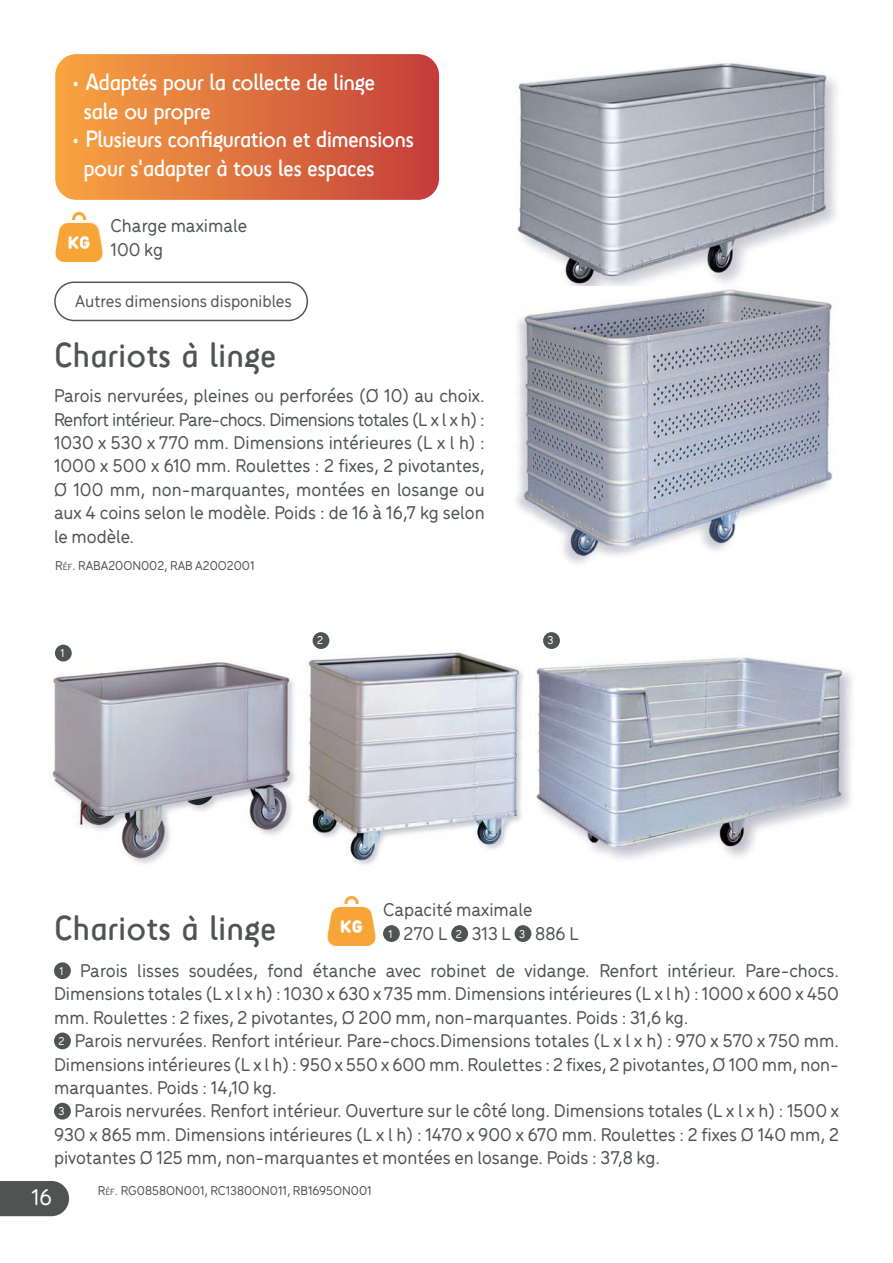
<style>
.page{position:relative;width:893px;height:1263px;background:#fff}
.page>*{position:absolute;margin:0;border:0;box-sizing:border-box;transform-origin:0 0}
.t1{font:36px "Sci Fly Sans";color:#4f5453}
.t2{font:24px/28.8px "Sci Fly Sans";letter-spacing:-.03em;color:#fff}
.t3{font:500 24px "Menco";color:#fff}
.t4{font:500 19.5px/23.4px "Menco";color:#4f5453}
.t5{font:500 18px "Menco";color:#565655}
.t6{font:500 13.5px "Menco";color:#4f5453}
.t7{font:500 12px "Menco";color:#fff}
.s1{font-size:9.45px}
.s2{font-size:12px;color:#fff}
</style>
<div class="page">
<img style="left:516px;top:63px;width:321px;height:501px">
<img style="left:536px;top:632px;width:317px;height:227px">
<img style="left:52px;top:635px;width:471px;height:230px">
<div style="left:54px;top:281px;width:254px;height:40px;border:2px solid #565655;border-radius:19px"></div>
<div style="left:54px;top:962px;width:17px;height:17px;background:#4f5453;border-radius:50%"></div>
<div style="left:54px;top:1032px;width:17px;height:17px;background:#4f5453;border-radius:50%"></div>
<div style="left:54px;top:1103px;width:17px;height:16px;background:#4f5453;border-radius:50%"></div>
<div style="left:55px;top:54px;width:384px;height:146px;background:linear-gradient(to right,#f8a542,#c43e3b);border-radius:21px"></div>
<img style="left:55px;top:212px;width:48px;height:50px">
<div style="left:383px;top:925px;width:17px;height:17px;background:#4f5453;border-radius:50%"></div>
<div style="left:451px;top:925px;width:17px;height:17px;background:#4f5453;border-radius:50%"></div>
<div style="left:515px;top:925px;width:16px;height:17px;background:#4f5453;border-radius:50%"></div>
<img style="left:327px;top:896px;width:49px;height:49px">
<div style="left:55px;top:645px;width:17px;height:16px;background:#4f5453;border-radius:50%"></div>
<div style="left:313px;top:632px;width:16px;height:17px;background:#4f5453;border-radius:50%"></div>
<div style="left:543px;top:632px;width:17px;height:17px;background:#4f5453;border-radius:50%"></div>
<div style="left:0;top:1181px;width:69px;height:35px;background:#4f5453"></div>
<p class="t2" style="left:83px;top:67px;width:293px;text-indent:-12px">• Adaptés pour la collecte de linge sale ou propre</p>
<p class="t2" style="left:83px;top:125px;width:332px;text-indent:-12px">• Plusieurs configuration et dimensions pour s'adapter à tous les espaces</p>
<p class="t4" style="left:111px;top:213px;width:138px">Charge maximale<br>100 kg</p>
<p class="t5" style="left:75px;top:288px;width:218px">Autres dimensions disponibles</p>
<h1 class="t1" style="left:54px;top:334px;width:224px">Chariots à linge</h1>
<p class="t4" style="left:54px;top:383px;width:432px;text-align:justify">Parois nervurées, pleines ou perforées (Ø 10) au choix.<br>Renfort intérieur. Pare-chocs. Dimensions totales (L x l x h) :<br>1030 x 530 x 770 mm. Dimensions intérieures (L x l h) :<br>1000 x 500 x 610 mm. Roulettes : 2 fixes, 2 pivotantes, Ø 100 mm, non-marquantes, montées en losange ou aux 4 coins selon le modèle. Poids : de 16 à 16,7 kg selon le modèle.</p>
<p class="t6" style="left:55px;top:556px;width:201px">R<span class="s1">éf</span>. RABA20ON002, RAB A20O2001</p>
<p class="t7" style="left:60px;top:645px;width:5px">1</p>
<p class="t7" style="left:317px;top:632px;width:8px">2</p>
<p class="t7" style="left:548px;top:632px;width:8px">3</p>
<h1 class="t1" style="left:54px;top:907px;width:224px">Chariots à linge</h1>
<p class="t4" style="left:383px;top:897px;width:197px">Capacité maximale<br><span class="s2">1</span> 270 L <span class="s2">2</span> 313 L <span class="s2">3</span> 886 L</p>
<p class="t4" style="left:54px;top:958px;width:786px"><span class="s2">1</span> Parois lisses soudées, fond étanche avec robinet de vidange. Renfort intérieur. Pare-chocs.<br>Dimensions totales (L x l x h) : 1030 x 630 x 735 mm. Dimensions intérieures (L x l h) : 1000 x 600 x 450 mm. Roulettes : 2 fixes, 2 pivotantes, Ø 200 mm, non-marquantes. Poids : 31,6 kg.<br><span class="s2">2</span> Parois nervurées. Renfort intérieur. Pare-chocs.Dimensions totales (L x l x h) : 970 x 570 x 750 mm.<br>Dimensions intérieures (L x l h) : 950 x 550 x 600 mm. Roulettes : 2 fixes, 2 pivotantes, Ø 100 mm, non&shy;marquantes. Poids : 14,10 kg.<br><span class="s2">3</span> Parois nervurées. Renfort intérieur. Ouverture sur le côté long. Dimensions totales (L x l x h) : 1500 x 930 x 865 mm. Dimensions intérieures (L x l h) : 1470 x 900 x 670 mm. Roulettes : 2 fixes Ø 140 mm, 2 pivotantes Ø 125 mm, non-marquantes et montées en losange. Poids : 37,8 kg.</p>
<p class="t3" style="left:31px;top:1180px;width:22px">16</p>
<p class="t6" style="left:98px;top:1180px;width:275px">R<span class="s1">éf</span>. RG0858ON001, RC1380ON011, RB1695ON001</p>
</div>
